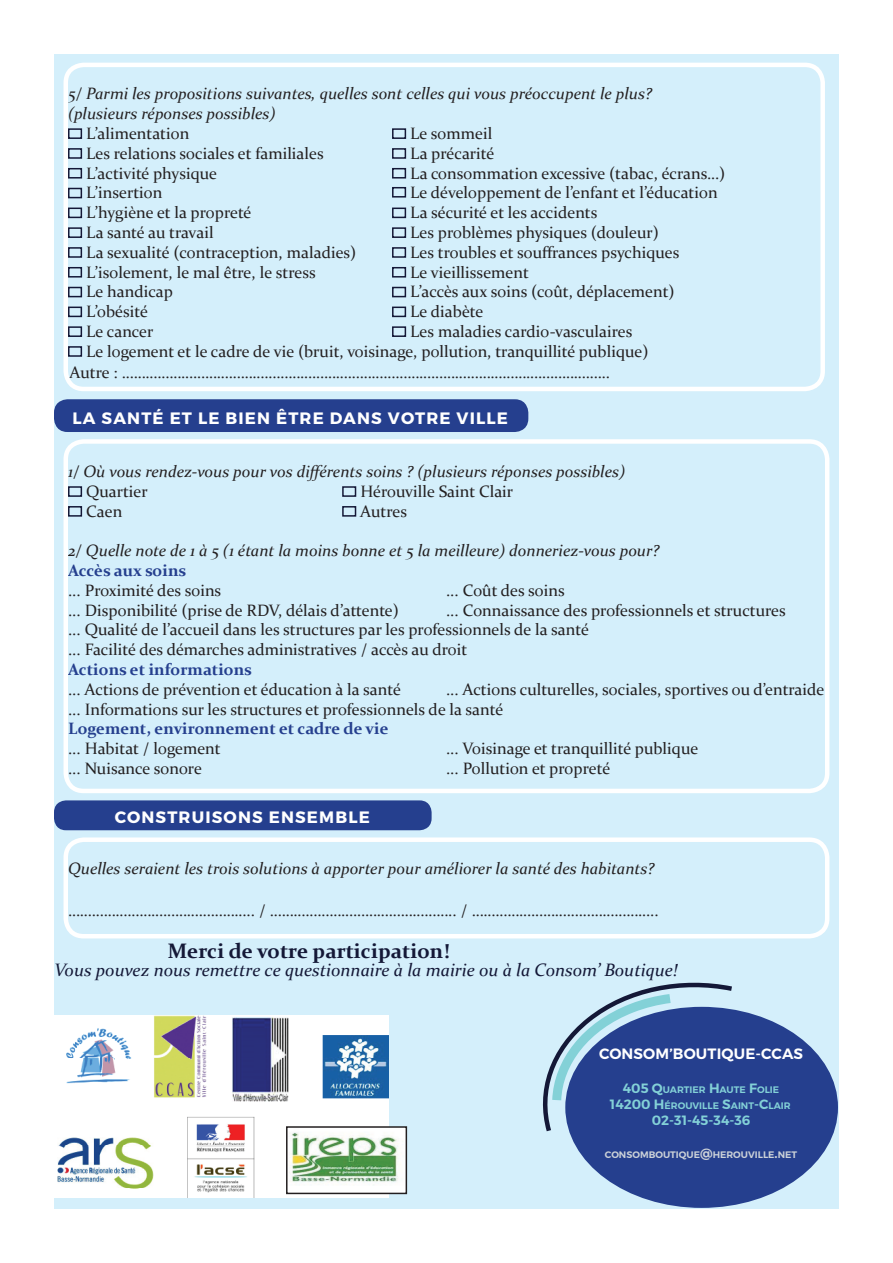
<style>
.page{position:relative;width:893px;height:1263px;background:#fff}
.page>*{position:absolute;margin:0;border:0;box-sizing:border-box;transform-origin:0 0}
.t1{font:700 21px "Constantia";color:#141837}
.t2{font:italic 18px "Constantia";color:#141837}
.t3{font:16.5px/19.8px "Constantia";color:#231f20}
.t4{font:italic 16.5px/19.8px "Constantia";color:#231f20}
.t5{font:700 16.5px "Constantia";color:#253f8e}
.t6{font:700 16.5px "Montserrat";letter-spacing:.07em;color:#fff}
.t7{font:600 15px "Montserrat";letter-spacing:.01em;color:#fff}
.t8{font:600 13.5px "Montserrat";color:#83d1d7}
.t9{font:600 9.45px/16.2px "Montserrat";color:#83d1d7;text-align:center}
.t10{font:600 9.45px "Montserrat";color:#cbd1d8}
.s1{font-size:13.5px}
</style>
<div class="page">
<div style="left:54px;top:54px;width:785px;height:1155px;background:#d4effb"></div>
<div style="left:68px;top:128px;width:14px;height:11px;border:2px solid #141837"></div>
<div style="left:392px;top:128px;width:14px;height:11px;border:2px solid #141837"></div>
<div style="left:68px;top:148px;width:14px;height:11px;border:2px solid #141837"></div>
<div style="left:392px;top:148px;width:14px;height:11px;border:2px solid #141837"></div>
<div style="left:68px;top:168px;width:14px;height:11px;border:2px solid #141837"></div>
<div style="left:392px;top:168px;width:14px;height:11px;border:2px solid #141837"></div>
<div style="left:68px;top:188px;width:14px;height:10px;border:2px solid #141837"></div>
<div style="left:392px;top:187px;width:14px;height:11px;border:2px solid #141837"></div>
<div style="left:68px;top:208px;width:14px;height:10px;border:2px solid #141837"></div>
<div style="left:392px;top:208px;width:14px;height:10px;border:2px solid #141837"></div>
<div style="left:68px;top:227px;width:14px;height:11px;border:2px solid #141837"></div>
<div style="left:392px;top:227px;width:14px;height:11px;border:2px solid #141837"></div>
<div style="left:68px;top:247px;width:14px;height:11px;border:2px solid #141837"></div>
<div style="left:392px;top:247px;width:14px;height:11px;border:2px solid #141837"></div>
<div style="left:68px;top:267px;width:14px;height:11px;border:2px solid #141837"></div>
<div style="left:392px;top:267px;width:14px;height:11px;border:2px solid #141837"></div>
<div style="left:68px;top:287px;width:14px;height:10px;border:2px solid #141837"></div>
<div style="left:392px;top:287px;width:14px;height:10px;border:2px solid #141837"></div>
<div style="left:68px;top:307px;width:14px;height:10px;border:2px solid #141837"></div>
<div style="left:392px;top:307px;width:14px;height:10px;border:2px solid #141837"></div>
<div style="left:68px;top:326px;width:14px;height:11px;border:2px solid #141837"></div>
<div style="left:392px;top:326px;width:14px;height:11px;border:2px solid #141837"></div>
<div style="left:68px;top:346px;width:14px;height:11px;border:2px solid #141837"></div>
<div style="left:64px;top:63px;width:761px;height:328px;border:4px solid #fff;border-radius:18px"></div>
<div style="left:54px;top:399px;width:474px;height:33px;background:#253f8e;border-radius:14px"></div>
<div style="left:68px;top:486px;width:14px;height:11px;border:2px solid #141837"></div>
<div style="left:342px;top:486px;width:14px;height:11px;border:2px solid #141837"></div>
<div style="left:68px;top:506px;width:14px;height:11px;border:2px solid #141837"></div>
<div style="left:342px;top:506px;width:14px;height:11px;border:2px solid #141837"></div>
<div style="left:64px;top:439px;width:765px;height:354px;border:4px solid #fff;border-radius:18px"></div>
<svg style="left:542px;top:982px;width:194px;height:152px"></svg>
<div style="left:565px;top:1007px;width:273px;height:201px;background:#253f8e;border-radius:50%"></div>
<div style="left:54px;top:800px;width:378px;height:30px;background:#253f8e;border-radius:12px"></div>
<div style="left:64px;top:837px;width:765px;height:101px;border:4px solid #fff;border-radius:18px"></div>
<img style="left:54px;top:1015px;width:334px;height:183px">
<img style="left:289px;top:1129px;width:115px;height:62px">
<div style="left:286px;top:1126px;width:121px;height:68px;border:2px solid #231f20"></div>
<p class="t4" style="left:68px;top:83px;width:586px">5/ Parmi les propositions suivantes, quelles sont celles qui vous préoccupent le plus? (plusieurs réponses possibles)</p>
<p class="t3" style="left:86px;top:123px;width:105px">L’alimentation</p>
<p class="t3" style="left:410px;top:123px;width:84px">Le sommeil</p>
<p class="t3" style="left:86px;top:142px;width:239px">Les relations sociales et familiales</p>
<p class="t3" style="left:410px;top:142px;width:86px">La précarité</p>
<p class="t3" style="left:86px;top:162px;width:132px">L’activité physique</p>
<p class="t3" style="left:410px;top:162px;width:316px">La consommation excessive (tabac, écrans…)</p>
<p class="t3" style="left:86px;top:182px;width:78px">L’insertion</p>
<p class="t3" style="left:410px;top:182px;width:309px">Le développement de l’enfant et l’éducation</p>
<p class="t3" style="left:86px;top:202px;width:167px">L’hygiène et la propreté</p>
<p class="t3" style="left:410px;top:202px;width:189px">La sécurité et les accidents</p>
<p class="t3" style="left:86px;top:222px;width:129px">La santé au travail</p>
<p class="t3" style="left:410px;top:222px;width:250px">Les problèmes physiques (douleur)</p>
<p class="t3" style="left:86px;top:241px;width:272px">La sexualité (contraception, maladies)</p>
<p class="t3" style="left:410px;top:241px;width:271px">Les troubles et souffrances psychiques</p>
<p class="t3" style="left:86px;top:261px;width:231px">L’isolement, le mal être, le stress</p>
<p class="t3" style="left:410px;top:261px;width:120px">Le vieillissement</p>
<p class="t3" style="left:86px;top:281px;width:88px">Le handicap</p>
<p class="t3" style="left:410px;top:281px;width:266px">L’accès aux soins (coût, déplacement)</p>
<p class="t3" style="left:86px;top:301px;width:63px">L’obésité</p>
<p class="t3" style="left:410px;top:301px;width:75px">Le diabète</p>
<p class="t3" style="left:86px;top:321px;width:69px">Le cancer</p>
<p class="t3" style="left:86px;top:321px;width:564px;text-indent:324px">Les maladies cardio-vasculaires<br>Le logement et le cadre de vie (bruit, voisinage, pollution, tranquillité publique)</p>
<p class="t3" style="left:70px;top:362px;width:542px">Autre : ……………………………………………………………………………………………………………</p>
<p class="t6" style="left:73px;top:407px;width:435px">LA SANTÉ ET LE BIEN ÊTRE DANS VOTRE VILLE</p>
<p class="t4" style="left:68px;top:461px;width:559px">1/ Où vous rendez-vous pour vos différents soins ? (plusieurs réponses possibles)</p>
<p class="t3" style="left:86px;top:481px;width:63px">Quartier</p>
<p class="t3" style="left:360px;top:481px;width:154px">Hérouville Saint Clair</p>
<p class="t3" style="left:86px;top:500px;width:38px">Caen</p>
<p class="t3" style="left:360px;top:500px;width:48px">Autres</p>
<p class="t4" style="left:68px;top:540px;width:593px">2/ Quelle note de 1 à 5 (1 étant la moins bonne et 5 la meilleure) donneriez-vous pour?</p>
<p class="t5" style="left:68px;top:559px;width:120px">Accès aux soins</p>
<p class="t3" style="left:68px;top:580px;width:155px">... Proximité des soins</p>
<p class="t3" style="left:446px;top:580px;width:120px">... Coût des soins</p>
<p class="t3" style="left:68px;top:599px;width:332px">... Disponibilité (prise de RDV, délais d’attente)</p>
<p class="t3" style="left:68px;top:599px;width:719px;text-indent:378px">... Connaissance des professionnels et structures ... Qualité de l’accueil dans les structures par les professionnels de la santé<br>... Facilité des démarches administratives / accès au droit</p>
<p class="t5" style="left:68px;top:658px;width:185px">Actions et informations</p>
<p class="t3" style="left:68px;top:679px;width:334px">... Actions de prévention et éducation à la santé</p>
<p class="t3" style="left:68px;top:679px;width:758px;text-indent:378px">... Actions culturelles, sociales, sportives ou d’entraide ... Informations sur les structures et professionnels de la santé</p>
<p class="t5" style="left:68px;top:717px;width:322px">Logement, environnement et cadre de vie</p>
<p class="t3" style="left:68px;top:738px;width:154px">... Habitat / logement</p>
<p class="t3" style="left:446px;top:738px;width:254px">... Voisinage et tranquillité publique</p>
<p class="t3" style="left:68px;top:758px;width:135px">... Nuisance sonore</p>
<p class="t3" style="left:446px;top:758px;width:166px">... Pollution et propreté</p>
<p class="t6" style="left:115px;top:807px;width:255px">CONSTRUISONS ENSEMBLE</p>
<p class="t4" style="left:68px;top:858px;width:588px">Quelles seraient les trois solutions à apporter pour améliorer la santé des habitants?</p>
<p class="t3" style="left:68px;top:899px;width:592px">……………………………………….. / ……………………………………….. / ………………………………………..</p>
<p class="t1" style="left:168px;top:937px;width:283px">Merci de votre participation!</p>
<p class="t2" style="left:54px;top:958px;width:625px">Vous pouvez nous remettre ce questionnaire à la mairie ou à la Consom’ Boutique!</p>
<p class="t7" style="left:599px;top:1044px;width:205px">CONSOM’BOUTIQUE-CCAS</p>
<p class="t9" style="left:610px;top:1082px;width:182px"><span class="s1">405 Q</span>UARTIER <span class="s1">H</span>AUTE <span class="s1">F</span>OLIE<br><span class="s1">14200 H</span>ÉROUVILLE <span class="s1">S</span>AINT<span class="s1">-C</span>LAIR</p>
<p class="t8" style="left:652px;top:1112px;width:100px">02-31-45-34-36</p>
<p class="t10" style="left:605px;top:1149px;width:194px">CONSOMBOUTIQUE<span class="s1">@</span>HEROUVILLE<span class="s1">.</span>NET</p>
</div>
